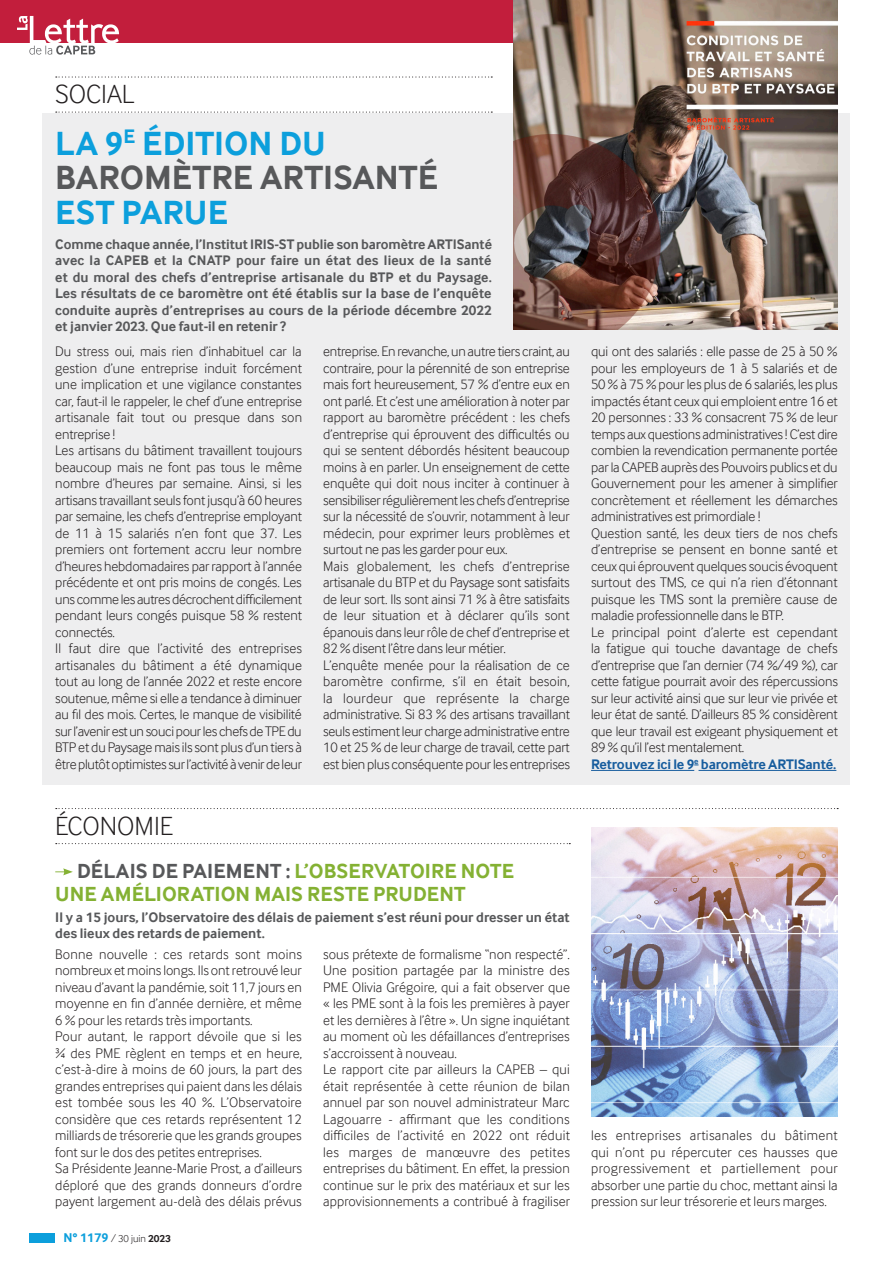
<style>
.page{position:relative;width:893px;height:1263px;background:#fff}
.page>*{position:absolute;margin:0;border:0;box-sizing:border-box;transform-origin:0 0}
.Titre_article{font:700 34.5px/34.5px "Inter Face";color:#0c9fdc}
.Chap_Paraph{font:300 27px "Inter Face";color:#231f20}
.Titre_article-2{font:700 21px/22.5px "Inter Face";letter-spacing:.005em;color:#84b133}
.Textes_ok{font:300 14.25px/16.5px "Inter Face";letter-spacing:-.005em;color:#231f20;text-align:justify}
.Textes_ok-2{font:700 14.25px/16.5px "Inter Face";color:#57585a;text-align:justify}
.Textes_ok-3{font:700 14.25px "Inter Face";letter-spacing:-.01em;color:#175d9e}
.t1{font:300 10.5px "Inter Face";color:#231f20}
.s1{color:#57585a}
.s2{font-weight:700;font-size:13.05px;color:#0c9fdc}
.s3{font-weight:700}
</style>
<div class="page">
<div style="left:0;top:0;width:838px;height:43px;background:#c21e3c"></div>
<div style="left:30px;top:1233px;width:25px;height:10px;background:#0c9fdc"></div>
<div style="left:43px;top:113px;width:807px;height:671px;background:#eeeeef"></div>
<svg style="left:56px;top:76px;width:436px;height:2px"></svg>
<svg style="left:56px;top:112px;width:436px;height:1px"></svg>
<hr style="left:591px;top:770px;width:103px;height:1px;background:#175d9e">
<hr style="left:698px;top:770px;width:138px;height:1px;background:#175d9e">
<img style="left:513px;top:0;width:325px;height:330px">
<svg style="left:17px;top:16px;width:102px;height:39px"></svg>
<svg style="left:56px;top:808px;width:782px;height:1px"></svg>
<svg style="left:56px;top:843px;width:514px;height:1px"></svg>
<svg style="left:55px;top:868px;width:18px;height:7px"></svg>
<img style="left:591px;top:828px;width:247px;height:289px">
<p class="Chap_Paraph" style="left:55px;top:79px;width:81px">SOCIAL</p>
<p class="Titre_article" style="left:55px;top:126px;width:384px">LA 9<sup>E</sup> ÉDITION DU<br><span class="s1">BAROMÈTRE ARTISANTÉ<br></span>EST PARUE</p>
<p class="Textes_ok-2" style="left:55px;top:236px;width:438px">Comme chaque année, l’Institut IRIS-ST publie son baromètre ARTISanté avec la CAPEB et la CNATP pour faire un état des lieux de la santé et du moral des chefs d’entreprise artisanale du BTP et du Paysage.<br>Les résultats de ce baromètre ont été établis sur la base de l’enquête conduite auprès d’entreprises au cours de la période décembre 2022 et janvier 2023. Que faut-il en retenir ?</p>
<p class="Textes_ok" style="left:55px;top:343px;width:248px">Du stress oui, mais rien d’inhabituel car la gestion d’une entreprise induit forcément une implication et une vigilance constantes car, faut-il le rappeler, le chef d’une entreprise artisanale fait tout ou presque dans son entreprise !</p>
<p class="Textes_ok" style="left:55px;top:442px;width:248px">Les artisans du bâtiment travaillent toujours beaucoup mais ne font pas tous le même nombre d’heures par semaine. Ainsi, si les artisans travaillant seuls font jusqu’à 60 heures par semaine, les chefs d’entreprise employant de 11 à 15 salariés n’en font que 37. Les premiers ont fortement accru leur nombre d’heures hebdomadaires par rapport à l’année précédente et ont pris moins de congés. Les uns comme les autres décrochent difficilement pendant leurs congés puisque 58 % restent connectés.</p>
<p class="Textes_ok" style="left:55px;top:640px;width:248px">Il faut dire que l’activité des entreprises artisanales du bâtiment a été dynamique tout au long de l’année 2022 et reste encore soutenue, même si elle a tendance à diminuer au fil des mois. Certes, le manque de visibilité sur l’avenir est un souci pour les chefs de TPE du BTP et du Paysage mais ils sont plus d’un tiers à être plutôt optimistes sur l’activité à venir de leur</p>
<p class="Textes_ok" style="left:323px;top:343px;width:248px">entreprise. En revanche, un autre tiers craint, au contraire, pour la pérennité de son entreprise mais fort heureusement, 57 % d’entre eux en ont parlé. Et c’est une amélioration à noter par rapport au baromètre précédent : les chefs d’entreprise qui éprouvent des difficultés ou qui se sentent débordés hésitent beaucoup moins à en parler. Un enseignement de cette enquête qui doit nous inciter à continuer à sensibiliser régulièrement les chefs d’entreprise sur la nécessité de s’ouvrir, notamment à leur médecin, pour exprimer leurs problèmes et surtout ne pas les garder pour eux.</p>
<p class="Textes_ok" style="left:323px;top:558px;width:248px">Mais globalement, les chefs d’entreprise artisanale du BTP et du Paysage sont satisfaits de leur sort. Ils sont ainsi 71 % à être satisfaits de leur situation et à déclarer qu’ils sont épanouis dans leur rôle de chef d’entreprise et 82 % disent l’être dans leur métier.</p>
<p class="Textes_ok" style="left:323px;top:657px;width:248px">L’enquête menée pour la réalisation de ce baromètre confirme, s’il en était besoin, la lourdeur que représente la charge administrative. Si 83 % des artisans travaillant seuls estiment leur charge administrative entre 10 et 25 % de leur charge de travail, cette part est bien plus conséquente pour les entreprises</p>
<p class="Chap_Paraph" style="left:55px;top:810px;width:119px">ÉCONOMIE</p>
<p class="Titre_article-2" style="left:55px;top:860px;width:460px;text-indent:22px"><span class="s1">DÉLAIS DE PAIEMENT :</span> L’OBSERVATOIRE NOTE<br>UNE AMÉLIORATION MAIS RESTE PRUDENT</p>
<p class="Textes_ok-2" style="left:55px;top:908px;width:516px">Il y a 15 jours, l’Observatoire des délais de paiement s’est réuni pour dresser un état des lieux des retards de paiement.</p>
<p class="Textes_ok" style="left:55px;top:946px;width:248px">Bonne nouvelle : ces retards sont moins nombreux et moins longs. Ils ont retrouvé leur niveau d’avant la pandémie, soit 11,7 jours en moyenne en fin d’année dernière, et même 6 % pour les retards très importants.</p>
<p class="Textes_ok" style="left:55px;top:1028px;width:248px">Pour autant, le rapport dévoile que si les ¾ des PME règlent en temps et en heure, c’est-à-dire à moins de 60 jours, la part des grandes entreprises qui paient dans les délais est tombée sous les 40 %. L’Observatoire considère que ces retards représentent 12 milliards de trésorerie que les grands groupes font sur le dos des petites entreprises.</p>
<p class="Textes_ok" style="left:55px;top:1160px;width:248px">Sa Présidente Jeanne-Marie Prost, a d’ailleurs déploré que des grands donneurs d’ordre payent largement au-delà des délais prévus</p>
<p class="Textes_ok" style="left:323px;top:946px;width:248px">sous prétexte de formalisme “non respecté”.<br>Une position partagée par la ministre des PME Olivia Grégoire, qui a fait observer que « les PME sont à la fois les premières à payer et les dernières à l’être ». Un signe inquiétant au moment où les défaillances d’entreprises s’accroissent à nouveau.</p>
<p class="Textes_ok" style="left:323px;top:1061px;width:248px">Le rapport cite par ailleurs la CAPEB – qui était représentée à cette réunion de bilan annuel par son nouvel administrateur Marc Lagouarre - affirmant que les conditions difficiles de l’activité en 2022 ont réduit les marges de manœuvre des petites entreprises du bâtiment. En effet, la pression continue sur le prix des matériaux et sur les approvisionnements a contribué à fragiliser</p>
<p class="t1" style="left:63px;top:1233px;width:109px"><span class="s2">N° 1179</span> / 30 juin <span class="s3">2023</span></p>
<p class="Textes_ok" style="left:591px;top:343px;width:248px">qui ont des salariés : elle passe de 25 à 50 % pour les employeurs de 1 à 5 salariés et de 50 % à 75 % pour les plus de 6 salariés, les plus impactés étant ceux qui emploient entre 16 et 20 personnes : 33 % consacrent 75 % de leur temps aux questions administratives ! C’est dire combien la revendication permanente portée par la CAPEB auprès des Pouvoirs publics et du Gouvernement pour les amener à simplifier concrètement et réellement les démarches administratives est primordiale !</p>
<p class="Textes_ok" style="left:591px;top:525px;width:248px">Question santé, les deux tiers de nos chefs d’entreprise se pensent en bonne santé et ceux qui éprouvent quelques soucis évoquent surtout des TMS, ce qui n’a rien d’étonnant puisque les TMS sont la première cause de maladie professionnelle dans le BTP.</p>
<p class="Textes_ok" style="left:591px;top:624px;width:248px">Le principal point d’alerte est cependant la fatigue qui touche davantage de chefs d’entreprise que l’an dernier (74 %/49 %), car cette fatigue pourrait avoir des répercussions sur leur activité ainsi que sur leur vie privée et leur état de santé. D’ailleurs 85 % considèrent que leur travail est exigeant physiquement et 89 % qu’il l’est mentalement.</p>
<p class="Textes_ok-3" style="left:591px;top:756px;width:247px">Retrouvez ici le 9<sup>e</sup> baromètre ARTISanté.</p>
<p class="Textes_ok" style="left:591px;top:1127px;width:248px">les entreprises artisanales du bâtiment qui n’ont pu répercuter ces hausses que progressivement et partiellement pour absorber une partie du choc, mettant ainsi la pression sur leur trésorerie et leurs marges.</p>
</div>
